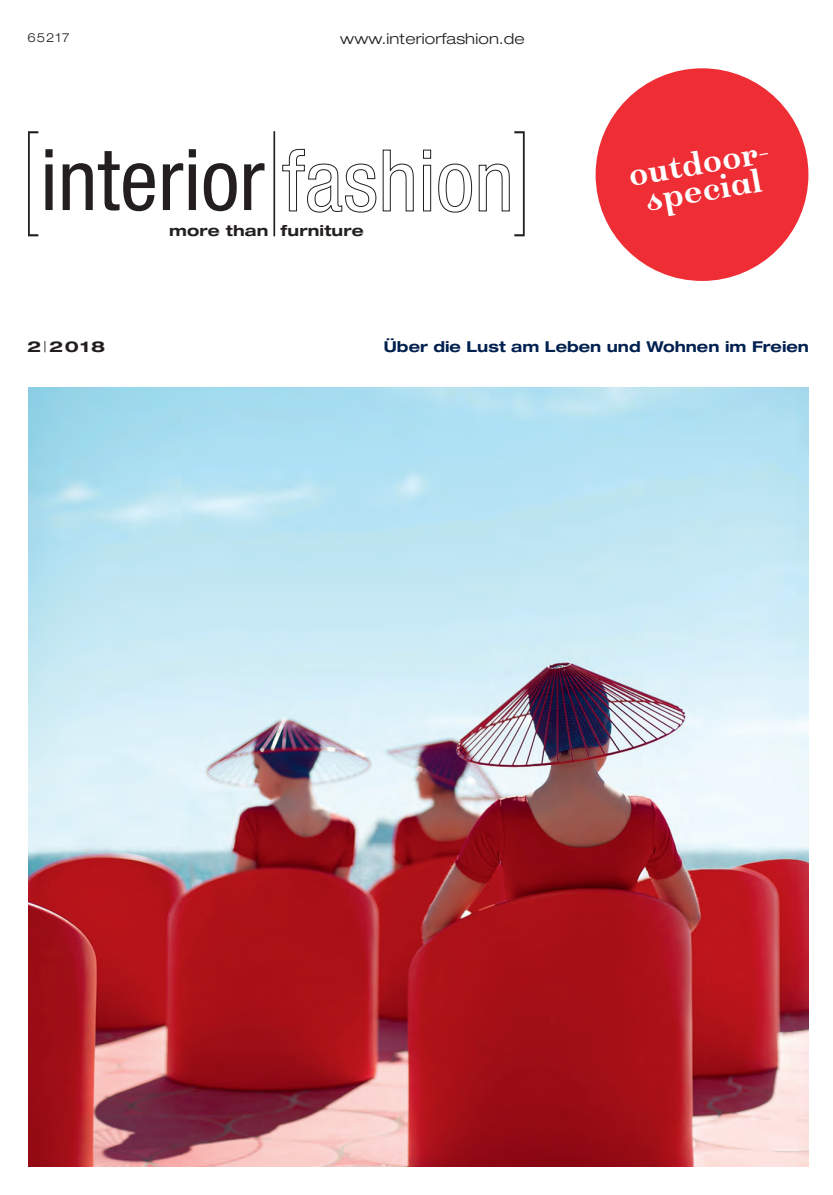
<style>
.page{position:relative;width:833px;height:1195px;background:#fff}
.page>*{position:absolute;margin:0;border:0;box-sizing:border-box;transform-origin:0 0}
.t1{font:200 condensed 117px "Helvetica Neue LT Pro";color:#231f20;scale:.77 1}
.t2{font:condensed 85.12px "Helvetica Neue LT Pro";letter-spacing:.005em;color:#231f20}
.a_3_fließtext_d{font:900 32.5px "Isabel";color:#fff}
._1_a_Titeltext_d{font:700 expanded 15px "Helvetica Neue LT Pro";color:#00204f}
._1_a_Titeltext_d-2{font:300 expanded 15px "Helvetica Neue LT Pro";letter-spacing:.01em;color:#231f20;scale:1.05 1}
.t3{font:700 expanded 15px "Helvetica Neue LT Pro";letter-spacing:.01em;color:#231f20;scale:1.05 1}
._1_a_Titeltext_d-3{font:700 expanded 15px "Helvetica Neue LT Std";color:#231f20;scale:1.15 1}
._1_a_Titeltext_d-4{font:300 expanded 12.5px "Helvetica Neue LT Pro";letter-spacing:.08em;color:#231f20}
.s1{font-weight:300}
</style>
<div class="page">
<svg style="left:282px;top:149px;width:94px;height:64px"></svg>
<svg style="left:382px;top:149px;width:32px;height:63px"></svg>
<svg style="left:423px;top:149px;width:8px;height:63px"></svg>
<svg style="left:438px;top:163px;width:34px;height:50px"></svg>
<svg style="left:478px;top:163px;width:32px;height:49px"></svg>
<hr style="left:273px;top:131px;width:2px;height:105px;background:#231f20">
<div style="left:595px;top:68px;width:213px;height:213px;background:#ee2d34;border-radius:50%"></div>
<img style="left:28px;top:387px;width:780px;height:780px">
<p class="_1_a_Titeltext_d-4" style="left:27px;top:30px;width:44px">65217</p>
<p class="_1_a_Titeltext_d-2" style="left:340px;top:29px;width:177px">www.interiorfashion.de</p>
<p class="t1" style="left:21px;top:106px;width:25px">[</p>
<p class="t2" style="left:40px;top:130px;width:226px">interior</p>
<p class="t3" style="left:169px;top:221px;width:187px">more than furniture</p>
<p class="t1" style="left:513px;top:106px;width:25px">]</p>
<p class="a_3_fließtext_d" style="left:625px;top:155px;width:148px;rotate:-10deg">outdoor-</p>
<p class="a_3_fließtext_d" style="left:642px;top:180px;width:119px;rotate:-10deg">special</p>
<p class="_1_a_Titeltext_d-3" style="left:27px;top:337px;width:69px">2<span class="s1">|</span>2018</p>
<p class="_1_a_Titeltext_d" style="left:384px;top:337px;width:426px">Über die Lust am Leben und Wohnen im Freien</p>
</div>
